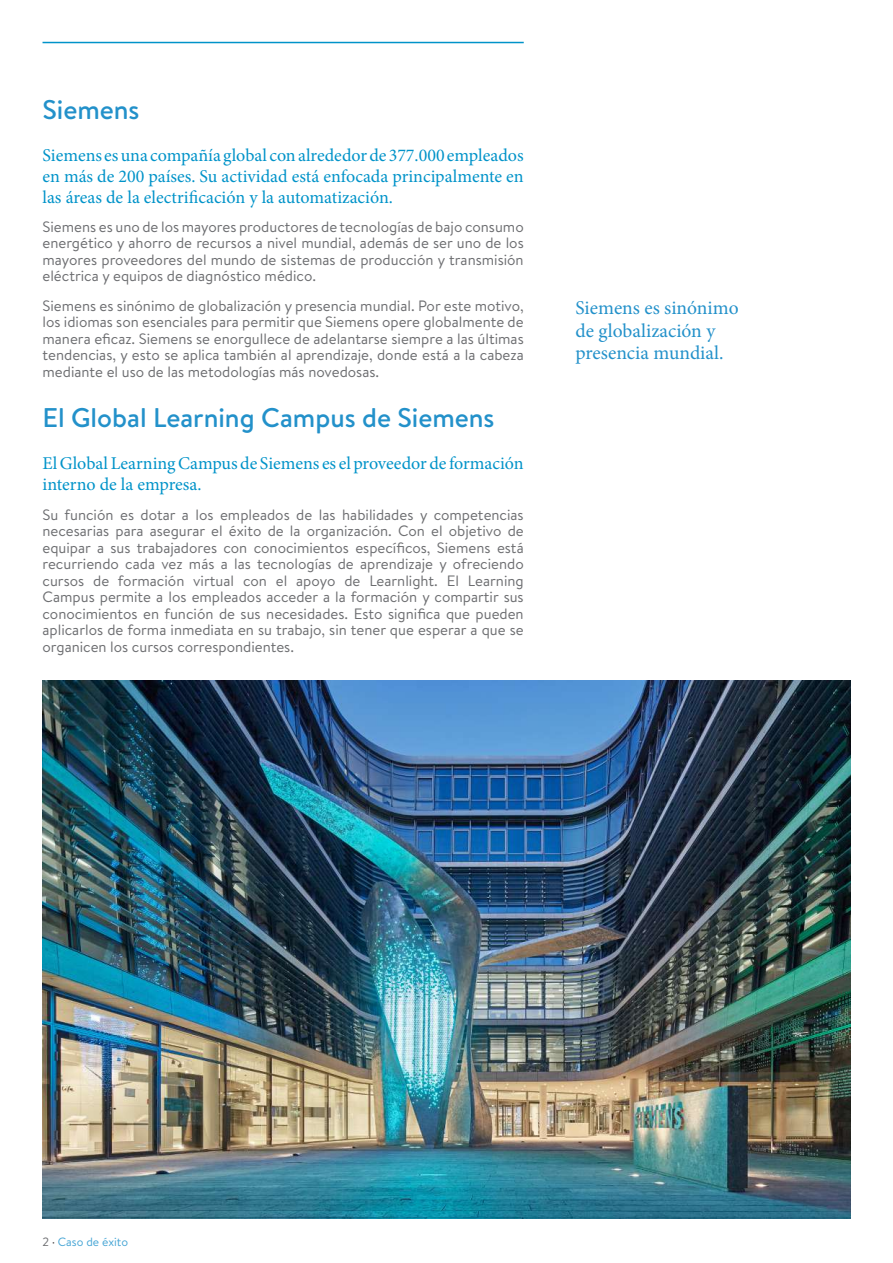
<style>
.page{position:relative;width:893px;height:1263px;background:#fff}
.page>*{position:absolute;margin:0;border:0;box-sizing:border-box;transform-origin:0 0}
.t1{font:500 27px "Brandon Text";color:#2391ca}
.t2{font:19.5px/22.5px "Minion Pro";color:#2391ca}
.t3{font:18px/21px "Minion Pro";color:#0093c9;text-align:justify}
.t4{font:15px/16.5px "Brandon Text";color:#6c6d70;text-align:justify}
.t5{font:12px "Brandon Text";color:#46a5d5}
.s1{color:#6c6d70}
.s2{color:#231f20}
</style>
<div class="page">
<hr style="left:43px;top:42px;width:481px;height:1px;background:#0093c9">
<img style="left:43px;top:680px;width:807px;height:538px">
<h1 class="t1" style="left:43px;top:91px;width:99px">Siemens</h1>
<p class="t3" style="left:43px;top:144px;width:483px">Siemens es una compañía global con alrededor de 377.000 empleados en más de 200 países. Su actividad está enfocada principalmente en las áreas de la electrificación y la automatización.</p>
<p class="t4" style="left:43px;top:218px;width:483px">Siemens es uno de los mayores productores de tecnologías de bajo consumo energético y ahorro de recursos a nivel mundial, además de ser uno de los mayores proveedores del mundo de sistemas de producción y transmisión eléctrica y equipos de diagnóstico médico.</p>
<p class="t4" style="left:43px;top:297px;width:483px">Siemens es sinónimo de globalización y presencia mundial. Por este motivo, los idiomas son esenciales para permitir que Siemens opere globalmente de manera eficaz. Siemens se enorgullece de adelantarse siempre a las últimas tendencias, y esto se aplica también al aprendizaje, donde está a la cabeza mediante el uso de las metodologías más novedosas.</p>
<h1 class="t1" style="left:43px;top:399px;width:453px">El Global Learning Campus de Siemens</h1>
<p class="t3" style="left:43px;top:453px;width:483px">El Global Learning Campus de Siemens es el proveedor de formación interno de la empresa.</p>
<p class="t4" style="left:43px;top:506px;width:483px">Su función es dotar a los empleados de las habilidades y competencias necesarias para asegurar el éxito de la organización. Con el objetivo de equipar a sus trabajadores con conocimientos específicos, Siemens está recurriendo cada vez más a las tecnologías de aprendizaje y ofreciendo cursos de formación virtual con el apoyo de Learnlight. El Learning Campus permite a los empleados acceder a la formación y compartir sus conocimientos en función de sus necesidades. Esto significa que pueden aplicarlos de forma inmediata en su trabajo, sin tener que esperar a que se organicen los cursos correspondientes.</p>
<h2 class="t2" style="left:575px;top:297px;width:165px">Siemens es sinónimo de globalización y presencia mundial.</h2>
<p class="t5" style="left:43px;top:1233px;width:87px"><span class="s1">2</span> <span class="s2">·</span> Caso de éxito</p>
</div>
